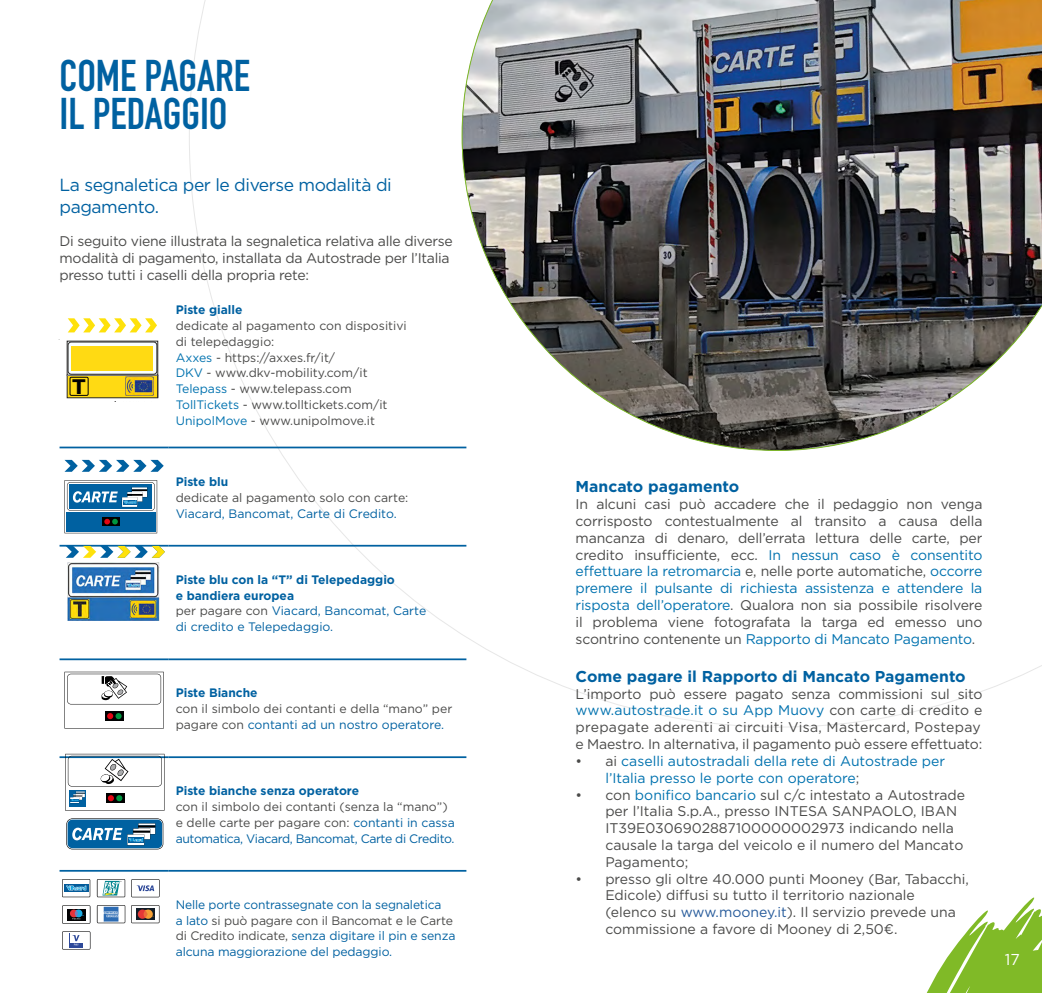
<style>
.page{position:relative;width:1042px;height:993px;background:#fff}
.page>*{position:absolute;margin:0;border:0;box-sizing:border-box;transform-origin:0 0}
.t1{font:700 43.75px/38.5px "DIN Condensed";color:#0061a1}
.t2{font:700 19.95px "Verdana";color:#020203}
.t3{font:17.5px/22.8px "Gotham";letter-spacing:-.025em;color:#0061a1}
.t4{font:700 15.75px "Gotham";color:#0061a1}
.t5{font:15.75px "Gotham";color:#fff}
.t6{font:14px/16.8px "Gotham";letter-spacing:-.01em;color:#4a4a49}
.t7{font:14px/16.8px "Gotham";color:#0072af}
.t8{font:12.25px/15.8px "Gotham";color:#4a4a49}
.t9{font:12.25px/15.8px "Gotham";letter-spacing:-.01em;color:#0061a1}
.t10{font:700 12.25px/15.8px "Gotham";color:#0061a1}
.s1{color:#0072af}
.s2{font-weight:400;color:#4a4a49}
.s3{font-weight:400}
.s4{color:#0061a1}
.s5{color:#4a4a49}
.s6{color:#275b9b}
</style>
<div class="page">
<svg style="left:927px;top:897px;width:115px;height:95px"></svg>
<img style="left:462px;top:0;width:580px;height:451px">
<hr style="left:60px;top:446px;width:109px;height:2px;background:#0061a1">
<hr style="left:169px;top:446px;width:297px;height:2px;background:#0061a1">
<hr style="left:60px;top:544px;width:109px;height:2px;background:#0061a1">
<hr style="left:169px;top:544px;width:297px;height:2px;background:#0061a1">
<hr style="left:60px;top:658px;width:109px;height:2px;background:#0061a1">
<hr style="left:169px;top:658px;width:297px;height:2px;background:#0061a1">
<hr style="left:60px;top:756px;width:109px;height:1px;background:#0061a1">
<hr style="left:169px;top:756px;width:297px;height:1px;background:#0061a1">
<hr style="left:60px;top:869px;width:109px;height:2px;background:#0061a1">
<hr style="left:169px;top:869px;width:297px;height:2px;background:#0061a1">
<svg style="left:64px;top:480px;width:93px;height:53px"></svg>
<svg style="left:64px;top:459px;width:100px;height:12px"></svg>
<svg style="left:64px;top:671px;width:100px;height:57px"></svg>
<svg style="left:58px;top:339px;width:101px;height:60px"></svg>
<div style="left:67px;top:375px;width:91px;height:22px;background:#ffda13"></div>
<svg style="left:70px;top:343px;width:85px;height:29px"></svg>
<div style="left:67px;top:341px;width:91px;height:34px;border:1px solid #2c2b2a"></div>
<div style="left:68px;top:341px;width:89px;height:33px;border:1px solid #2c2b2a;border-radius:3px"></div>
<div style="left:72px;top:345px;width:81px;height:25px;background:#ffda13"></div>
<hr style="left:59px;top:339px;width:1px;height:60px;background:#2c2b2a">
<svg style="left:157px;top:375px;width:1px;height:22px"></svg>
<img style="left:126px;top:376px;width:28px;height:19px">
<div style="left:70px;top:377px;width:18px;height:18px;border:1px solid #020203"></div>
<div style="left:57px;top:340px;width:9px;height:59px;background:#fff"></div>
<img style="left:67px;top:562px;width:93px;height:58px">
<svg style="left:66px;top:545px;width:99px;height:12px"></svg>
<svg style="left:66px;top:818px;width:97px;height:31px"></svg>
<svg style="left:67px;top:818px;width:96px;height:30px"></svg>
<div style="left:68px;top:819px;width:94px;height:28px;background:#0061a1;border-radius:5px"></div>
<svg style="left:72px;top:823px;width:83px;height:22px"></svg>
<svg style="left:97px;top:879px;width:28px;height:17px"></svg>
<svg style="left:62px;top:879px;width:28px;height:17px"></svg>
<svg style="left:97px;top:905px;width:28px;height:17px"></svg>
<svg style="left:131px;top:879px;width:29px;height:18px"></svg>
<svg style="left:62px;top:931px;width:28px;height:18px"></svg>
<svg style="left:62px;top:905px;width:28px;height:18px"></svg>
<svg style="left:131px;top:905px;width:28px;height:17px"></svg>
<svg style="left:68px;top:318px;width:89px;height:14px"></svg>
<svg style="left:65px;top:753px;width:99px;height:57px"></svg>
<h1 class="t1" style="left:60px;top:56px;width:192px">COME PAGARE<br>IL PEDAGGIO</h1>
<p class="t3" style="left:60px;top:172px;width:334px">La segnaletica per le diverse modalità di pagamento.</p>
<p class="t6" style="left:60px;top:232px;width:395px">Di seguito viene illustrata la segnaletica relativa alle diverse modalità di pagamento, installata da Autostrade per l’Italia presso tutti i caselli della propria rete:</p>
<p class="t10" style="left:176px;top:302px;width:68px">Piste gialle</p>
<p class="t8" style="left:176px;top:317px;width:233px">dedicate al pagamento con dispositivi di telepedaggio:<br><span class="s1">Axxes</span> - https://axxes.fr/it/<br><span class="s1">DKV</span> - www.dkv-mobility.com/it<br><span class="s1">Telepass</span> - www.telepass.com<br><span class="s1">TollTickets</span> - www.tolltickets.com/it<br><span class="s1">UnipolMove</span> - www.unipolmove.it</p>
<h2 class="t2" style="left:72px;top:373px;width:15px">T</h2>
<p class="t10" style="left:176px;top:473px;width:54px">Piste blu</p>
<p class="t8" style="left:176px;top:489px;width:234px">dedicate al pagamento solo con carte:</p>
<p class="t9" style="left:176px;top:505px;width:222px">Viacard, Bancomat, Carte di Credito.</p>
<p class="t10" style="left:176px;top:571px;width:252px">Piste blu con la “T” di Telepedaggio<br>e bandiera europea<br><span class="s2">per pagare con</span> <span class="s3">Viacard, Bancomat, Carte di credito e Telepedaggio.</span></p>
<p class="t10" style="left:176px;top:685px;width:83px">Piste Bianche</p>
<p class="t8" style="left:176px;top:700px;width:278px">con il simbolo dei contanti e della “mano” per pagare con <span class="s4">contanti ad un nostro operatore.</span></p>
<p class="t10" style="left:176px;top:782px;width:185px">Piste bianche senza operatore</p>
<p class="t8" style="left:176px;top:798px;width:280px">con il simbolo dei contanti (senza la “mano”) e delle carte per pagare con: <span class="s4">contanti in cassa automatica, Viacard, Bancomat, Carte di Credito.</span></p>
<p class="t9" style="left:176px;top:896px;width:281px">Nelle porte contrassegnate con la segnaletica<br>a lato <span class="s5">si può pagare con il Bancomat e le Carte di Credito indicate,</span> senza digitare il pin e senza alcuna maggiorazione del pedaggio.</p>
<p class="t4" style="left:575px;top:476px;width:165px">Mancato pagamento</p>
<p class="t6" style="left:575px;top:495px;width:408px;text-align:justify">In alcuni casi può accadere che il pedaggio non venga corrisposto contestualmente al transito a causa della mancanza di denaro, dell’errata lettura delle carte, per credito insufficiente, ecc. <span class="s1">In nessun caso è consentito effettuare la retromarcia</span> e, nelle porte automatiche, <span class="s1">occorre premere il pulsante di richiesta assistenza e attendere la risposta dell’operatore</span>. Qualora non sia possibile risolvere il problema viene fotografata la targa ed emesso uno scontrino contenente un <span class="s1">Rapporto di Mancato Pagamento</span>.</p>
<p class="t4" style="left:575px;top:665px;width:392px">Come pagare il Rapporto di Mancato Pagamento</p>
<p class="t6" style="left:575px;top:684px;width:408px;text-align:justify">L’importo può essere pagato senza commissioni sul sito <span class="s1">www.autostrade.it o su App Muovy</span> con carte di credito e prepagate aderenti ai circuiti Visa, Mastercard, Postepay e Maestro. In alternativa, il pagamento può essere effettuato:</p>
<p class="t7" style="left:605px;top:752px;width:341px;text-indent:-30px"><span class="s5">• ai</span> caselli autostradali della rete di Autostrade per l’Italia presso le porte con operatore<span class="s5">;</span></p>
<p class="t6" style="left:605px;top:785px;width:361px;text-indent:-30px">• con <span class="s1">bonifico bancario</span> sul c/c intestato a Autostrade per l’Italia S.p.A., presso INTESA SANPAOLO, IBAN IT39E0306902887100000002973 indicando nella causale la targa del veicolo e il numero del Mancato Pagamento;</p>
<p class="t6" style="left:605px;top:869px;width:365px;text-indent:-30px">• presso gli oltre 40.000 punti Mooney (Bar, Tabacchi, Edicole) diffusi su tutto il territorio nazionale (elenco su <span class="s6">www.mooney.it</span>). Il servizio prevede una commissione a favore di Mooney di 2,50€.</p>
<p class="t5" style="left:1005px;top:949px;width:17px">17</p>
</div>
